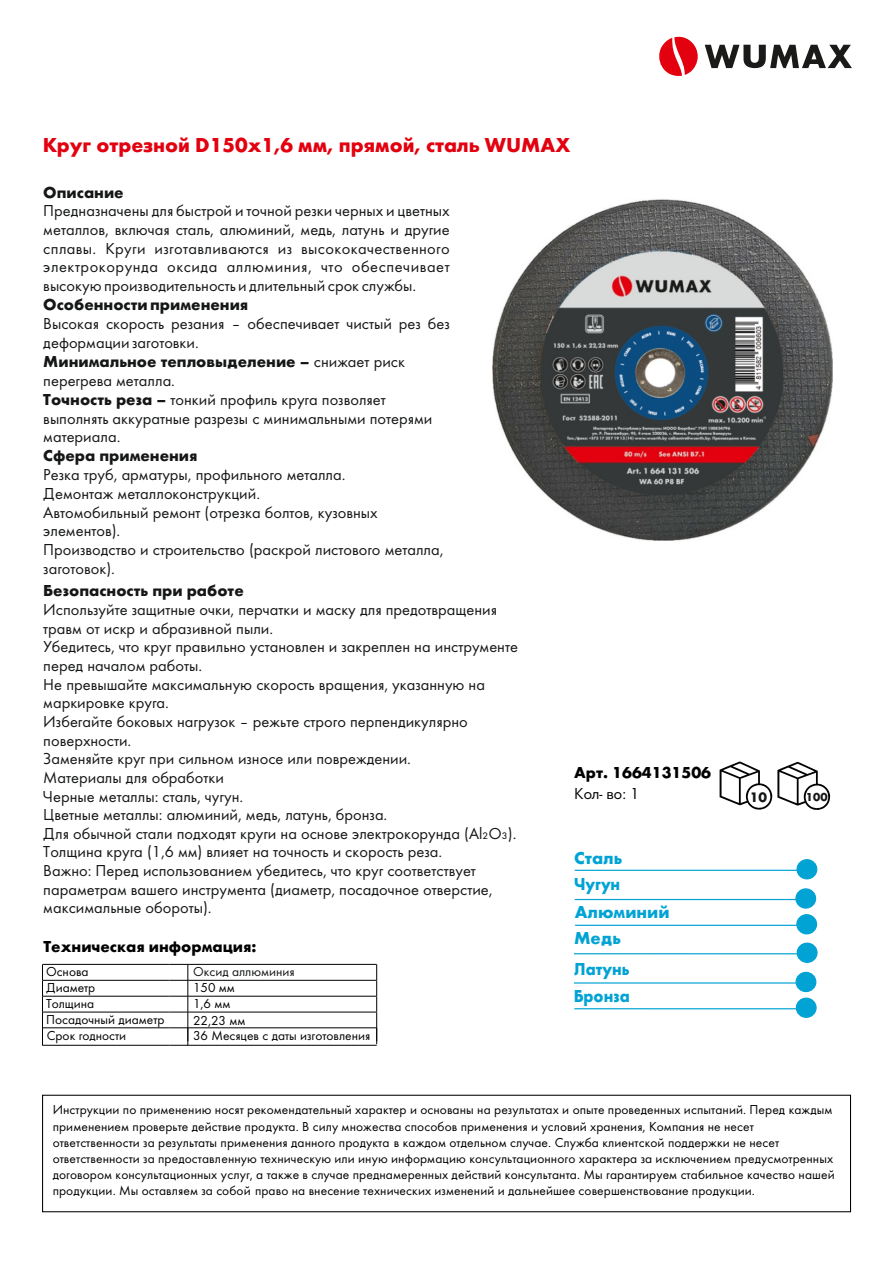
<style>
.page{position:relative;width:893px;height:1263px;background:#fff}
.page>*{position:absolute;margin:0;border:0;box-sizing:border-box;transform-origin:0 0}
.t1{font:700 21px "Wuerth Global";color:#e3000f}
.t2{font:700 18px "Wuerth";color:#00a3d4}
.t3{font:700 18px/27.2px "Wuerth";color:#00a3d4;scale:.9 1}
.t4{font:16.5px/18.6px "Wuerth";color:#151616}
.t5{font:700 16.5px "Wuerth";color:#151616}
.t6{font:700 16.5px "Wuerth";color:#000}
.t7{font:700 16.5px "Wuerth Global";color:#000}
.t8{font:16.5px "Wuerth Global";color:#000}
.t9{font:700 14.25px "Wuerth";color:#151616}
.t10{font:13.5px/16.2px "Wuerth";letter-spacing:.005em;color:#000}
.t11{font:13.5px "Wuerth";color:#151616}
.t12{font:700 12px "Wuerth";color:#151616}
.s1{font-weight:700}
</style>
<div class="page">
<svg style="left:659px;top:36px;width:39px;height:40px"></svg>
<svg style="left:705px;top:45px;width:147px;height:23px"></svg>
<hr style="left:42px;top:964px;width:128px;height:1px;background:#000">
<hr style="left:170px;top:964px;width:207px;height:1px;background:#000">
<hr style="left:42px;top:980px;width:128px;height:1px;background:#000">
<hr style="left:170px;top:980px;width:207px;height:1px;background:#000">
<hr style="left:42px;top:996px;width:128px;height:1px;background:#000">
<hr style="left:170px;top:996px;width:207px;height:1px;background:#000">
<hr style="left:42px;top:1012px;width:128px;height:1px;background:#000">
<hr style="left:170px;top:1012px;width:207px;height:1px;background:#000">
<hr style="left:42px;top:1027px;width:128px;height:1px;background:#000">
<svg style="left:42px;top:965px;width:1px;height:80px"></svg>
<hr style="left:42px;top:1045px;width:128px;height:1px;background:#000">
<hr style="left:170px;top:1027px;width:207px;height:1px;background:#000">
<svg style="left:188px;top:965px;width:1px;height:80px"></svg>
<svg style="left:376px;top:965px;width:1px;height:79px"></svg>
<hr style="left:170px;top:1045px;width:207px;height:1px;background:#000">
<div style="left:796px;top:859px;width:21px;height:20px;background:#00a3d4;border:1px solid #00a3d4;border-radius:50%"></div>
<hr style="left:575px;top:870px;width:222px;height:1px;background:#00a3d4">
<div style="left:795px;top:888px;width:21px;height:21px;background:#00a3d4;border:1px solid #00a3d4;border-radius:50%"></div>
<hr style="left:575px;top:899px;width:221px;height:1px;background:#00a3d4">
<div style="left:796px;top:914px;width:21px;height:20px;background:#00a3d4;border:1px solid #00a3d4;border-radius:50%"></div>
<hr style="left:575px;top:925px;width:222px;height:1px;background:#00a3d4">
<div style="left:797px;top:942px;width:21px;height:21px;background:#00a3d4;border:1px solid #00a3d4;border-radius:50%"></div>
<hr style="left:574px;top:953px;width:223px;height:1px;background:#00a3d4">
<div style="left:795px;top:972px;width:21px;height:20px;background:#00a3d4;border:1px solid #00a3d4;border-radius:50%"></div>
<hr style="left:574px;top:982px;width:222px;height:1px;background:#00a3d4">
<div style="left:796px;top:997px;width:21px;height:21px;background:#00a3d4;border:1px solid #00a3d4;border-radius:50%"></div>
<hr style="left:574px;top:1008px;width:222px;height:1px;background:#00a3d4">
<div style="left:42px;top:1095px;width:809px;height:117px;border:1px solid #000"></div>
<svg style="left:720px;top:761px;width:110px;height:49px"></svg>
<img style="left:492px;top:199px;width:341px;height:341px">
<p class="t1" style="left:43px;top:136px;width:529px">Круг отрезной D150х1,6 мм, прямой, сталь WUMAX</p>
<p class="t5" style="left:43px;top:185px;width:82px">Описание</p>
<p class="t4" style="left:43px;top:203px;width:408px;text-align:justify">Предназначены для быстрой и точной резки черных и цветных металлов, включая сталь, алюминий, медь, латунь и другие сплавы. Круги изготавливаются из высококачественного электрокорунда оксида аллюминия, что обеспечивает высокую производительность и длительный срок службы.</p>
<p class="t5" style="left:43px;top:297px;width:206px">Особенности применения</p>
<p class="t4" style="left:43px;top:315px;width:408px">Высокая скорость резания – обеспечивает чистый рез без деформации заготовки.<br><span class="s1">Минимальное тепловыделение –</span> снижает риск перегрева металла.<br><span class="s1">Точность реза –</span> тонкий профиль круга позволяет выполнять аккуратные разрезы с минимальными потерями материала.</p>
<p class="t5" style="left:43px;top:449px;width:156px">Сфера применения</p>
<p class="t4" style="left:43px;top:467px;width:402px">Резка труб, арматуры, профильного металла.<br>Демонтаж металлоконструкций.<br>Автомобильный ремонт (отрезка болтов, кузовных элементов).<br>Производство и строительство (раскрой листового металла, заготовок).</p>
<p class="t5" style="left:43px;top:583px;width:202px">Безопасность при работе</p>
<p class="t4" style="left:43px;top:601px;width:476px">Используйте защитные очки, перчатки и маску для предотвращения травм от искр и абразивной пыли.<br>Убедитесь, что круг правильно установлен и закреплен на инструменте перед началом работы.<br>Не превышайте максимальную скорость вращения, указанную на маркировке круга.<br>Избегайте боковых нагрузок – режьте строго перпендикулярно поверхности.<br>Заменяйте круг при сильном износе или повреждении.<br>Материалы для обработки<br>Черные металлы: сталь, чугун.<br>Цветные металлы: алюминий, медь, латунь, бронза.<br>Для обычной стали подходят круги на основе электрокорунда (Al₂O₃).<br>Толщина круга (1,6 мм) влияет на точность и скорость реза.<br>Важно: Перед использованием убедитесь, что круг соответствует параметрам вашего инструмента (диаметр, посадочное отверстие, максимальные обороты).</p>
<p class="t6" style="left:44px;top:939px;width:214px">Техническая информация:</p>
<p class="t10" style="left:46px;top:965px;width:44px">Основа</p>
<p class="t11" style="left:193px;top:966px;width:103px">Оксид аллюминия</p>
<p class="t10" style="left:46px;top:981px;width:51px">Диаметр</p>
<p class="t10" style="left:193px;top:981px;width:43px">150 мм</p>
<p class="t10" style="left:46px;top:996px;width:50px">Толщина</p>
<p class="t10" style="left:193px;top:996px;width:39px">1,6 мм</p>
<p class="t10" style="left:46px;top:1012px;width:120px">Посадочный диаметр</p>
<p class="t10" style="left:193px;top:1014px;width:179px;line-height:14.9px">22,23 мм<br>36 Месяцев с даты изготовления</p>
<p class="t10" style="left:47px;top:1028px;width:81px">Срок годности</p>
<p class="t7" style="left:574px;top:765px;width:139px">Арт. 1664131506</p>
<p class="t8" style="left:574px;top:786px;width:67px">Кол- во: 1</p>
<p class="t2" style="left:574px;top:850px;width:50px">Сталь</p>
<p class="t3" style="left:574px;top:871px;width:53px">Чугун</p>
<p class="t2" style="left:575px;top:904px;width:96px">Алюминий</p>
<p class="t2" style="left:574px;top:930px;width:48px">Медь</p>
<p class="t3" style="left:574px;top:956px;width:64px">Латунь<br>Бронза</p>
<p class="t9" style="left:750px;top:790px;width:19px">10</p>
<p class="t12" style="left:806px;top:791px;width:23px">100</p>
<p class="t10" style="left:53px;top:1103px;width:783px">Инструкции по применению носят рекомендательный характер и основаны на результатах и опыте проведенных испытаний. Перед каждым применением проверьте действие продукта. В силу множества способов применения и условий хранения, Компания не несет ответственности за результаты применения данного продукта в каждом отдельном случае. Служба клиентской поддержки не несет ответственности за предоставленную техническую или иную информацию консультационного характера за исключением предусмотренных договором консультационных услуг, а также в случае преднамеренных действий консультанта. Мы гарантируем стабильное качество нашей продукции. Мы оставляем за собой право на внесение технических изменений и дальнейшее совершенствование продукции.</p>
</div>
